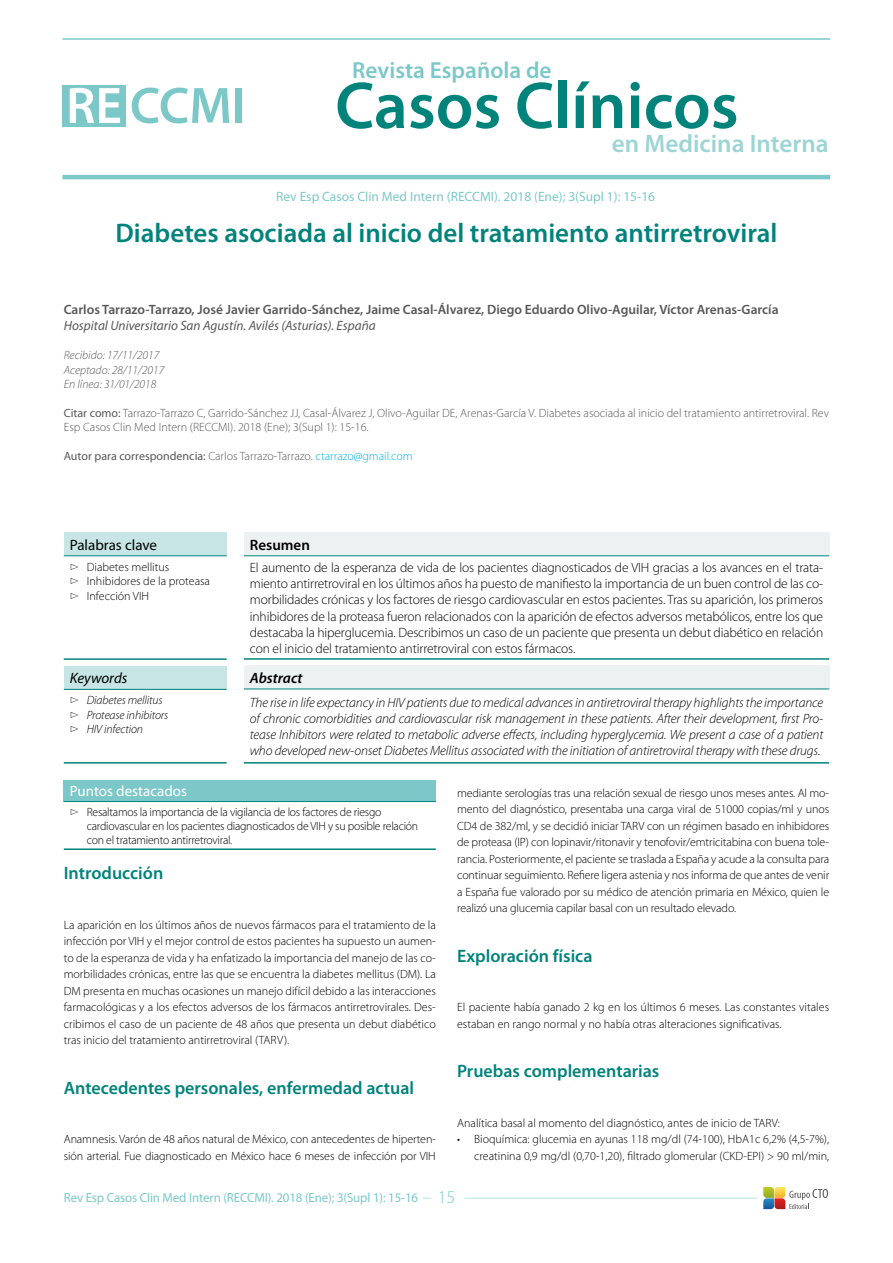
<style>
.page{position:relative;width:893px;height:1263px;background:#fff}
.page>*{position:absolute;margin:0;border:0;box-sizing:border-box;transform-origin:0 0}
.t1{font:600 66.75px "Myriad Pro";color:#00837b}
.Titulo_capitulo{font:600 27px "Myriad Pro";color:#00837b}
.t2{font:600 25.2px "Myriad Pro";color:#9dd4d4}
.t3{font:600 23.25px "Myriad Pro";color:#7cc8c9}
._02_Primer_Orden{font:600 18px "Myriad Pro";color:#00837b}
.t4{font:15px "Myriad Pro";color:#fff}
.t5{font:15px "Myriad Pro";color:#000}
.t6{font:italic 15px "Myriad Pro";color:#000}
.t7{font:italic 600 15px "Myriad Pro";color:#000}
.t8{font:600 15px "Myriad Pro";color:#000}
.Texto_resumen{font:300 13.5px/16.2px "Myriad Pro";letter-spacing:-.01em;color:#000;text-align:justify}
.Texto_abstract{font:italic 300 13.5px/16.2px "Myriad Pro";letter-spacing:-.01em;color:#000;text-align:justify}
.Nombre_autores{font:600 13.5px "Myriad Pro";color:#58585a}
.t9{font:13.5px "Myriad Pro";color:#7cc8c9}
.Cargo_autores{font:italic 13.5px "Myriad Pro";color:#58585a}
.t10{font:13.2px "Myriad Pro";letter-spacing:-.01em;color:#7cc8c9}
._01_Texto_comun{font:300 12px/16.5px "Myriad Pro";letter-spacing:-.005em;color:#000}
.Cargo_autores-2{font:300 12px/14.4px "Myriad Pro";color:#58585a}
.Mail_de_autor{font:12px "Myriad Pro";color:#58585a}
.Cargo_autores-3{font:italic 300 12px "Myriad Pro";color:#58585a}
.t11{font:italic 300 12px "Myriad Pro";letter-spacing:-.01em;color:#000}
.s1{font-weight:400}
.s2{font-weight:300}
.s3{font-weight:300;color:#00b0e6}
.s4{font-weight:300;font-size:18px}
</style>
<div class="page">
<div style="left:63px;top:85px;width:63px;height:41px;background:#7cc8c9"></div>
<svg style="left:70px;top:88px;width:50px;height:35px"></svg>
<svg style="left:132px;top:88px;width:97px;height:35px"></svg>
<div style="left:236px;top:88px;width:6px;height:35px;background:#7cc8c9"></div>
<hr style="left:63px;top:38px;width:767px;height:2px;background:#7cc8c9">
<hr style="left:63px;top:175px;width:767px;height:4px;background:#7cc8c9">
<svg style="left:763px;top:1187px;width:65px;height:22px"></svg>
<hr style="left:464px;top:1198px;width:293px;height:1px;background:#b9dfdf">
<div style="left:64px;top:532px;width:163px;height:24px;background:#c6e5e4"></div>
<hr style="left:64px;top:658px;width:163px;height:2px;background:#00837b">
<hr style="left:64px;top:555px;width:163px;height:1px;background:#00837b">
<div style="left:64px;top:666px;width:163px;height:23px;background:#c6e5e4"></div>
<hr style="left:64px;top:762px;width:163px;height:2px;background:#00837b">
<hr style="left:64px;top:689px;width:163px;height:1px;background:#00837b">
<div style="left:244px;top:532px;width:585px;height:24px;background:#ebf2f1"></div>
<hr style="left:244px;top:658px;width:585px;height:2px;background:#00837b">
<hr style="left:244px;top:555px;width:585px;height:1px;background:#00837b">
<div style="left:244px;top:666px;width:585px;height:23px;background:#ebf2f1"></div>
<hr style="left:244px;top:762px;width:585px;height:2px;background:#00837b">
<hr style="left:244px;top:689px;width:585px;height:1px;background:#00837b">
<div style="left:64px;top:780px;width:372px;height:21px;background:#7cc8c9"></div>
<hr style="left:64px;top:801px;width:372px;height:1px;background:#00837b">
<hr style="left:64px;top:848px;width:372px;height:2px;background:#00837b">
<h3 class="t3" style="left:352px;top:56px;width:201px">Revista Española de</h3>
<h1 class="t1" style="left:335px;top:63px;width:405px">Casos Clínicos</h1>
<h3 class="t2" style="left:612px;top:127px;width:218px">en Medicina Interna</h3>
<p class="t9" style="left:276px;top:188px;width:380px">Rev Esp Casos Clin Med Intern (RECCMI). 2018 (Ene); 3(Supl 1): 15-16</p>
<p class="Titulo_capitulo" style="left:115px;top:216px;width:664px">Diabetes asociada al inicio del tratamiento antirretroviral</p>
<p class="Nombre_autores" style="left:64px;top:301px;width:716px">Carlos Tarrazo-Tarrazo, José Javier Garrido-Sánchez, Jaime Casal-Álvarez, Diego Eduardo Olivo-Aguilar, Víctor Arenas-García</p>
<p class="Cargo_autores" style="left:64px;top:317px;width:313px">Hospital Universitario San Agustín. Avilés (Asturias). España</p>
<p class="Cargo_autores-3" style="left:64px;top:349px;width:97px">Recibido: 17/11/2017</p>
<p class="Cargo_autores-3" style="left:64px;top:363px;width:102px">Aceptado: 28/11/2017</p>
<p class="Cargo_autores-3" style="left:64px;top:378px;width:94px">En línea: 31/01/2018</p>
<p class="Cargo_autores-2" style="left:64px;top:406px;width:767px"><span class="s1">Citar como:</span> Tarrazo-Tarrazo C, Garrido-Sánchez JJ, Casal-Álvarez J, Olivo-Aguilar DE, Arenas-García V. Diabetes asociada al inicio del tratamiento antirretroviral. Rev<br>Esp Casos Clin Med Intern (RECCMI). 2018 (Ene); 3(Supl 1): 15-16.</p>
<p class="Mail_de_autor" style="left:64px;top:449px;width:350px">Autor para correspondencia: <span class="s2">Carlos Tarrazo-Tarrazo.</span> <span class="s3">ctarrazo@gmail.com</span></p>
<p class="t5" style="left:70px;top:535px;width:89px">Palabras clave</p>
<p class="_01_Texto_comun" style="left:70px;top:559px;width:101px">▻ Diabetes mellitus</p>
<p class="_01_Texto_comun" style="left:70px;top:573px;width:142px">▻ Inhibidores de la proteasa</p>
<p class="_01_Texto_comun" style="left:70px;top:588px;width:81px">▻ Infección VIH</p>
<p class="t6" style="left:70px;top:669px;width:59px">Keywords</p>
<p class="t11" style="left:70px;top:694px;width:94px">▻ Diabetes mellitus</p>
<p class="t11" style="left:70px;top:708px;width:100px">▻ Protease inhibitors</p>
<p class="t11" style="left:70px;top:723px;width:75px">▻ HIV infection</p>
<p class="t8" style="left:250px;top:535px;width:62px">Resumen</p>
<p class="Texto_resumen" style="left:250px;top:560px;width:575px">El aumento de la esperanza de vida de los pacientes diagnosticados de VIH gracias a los avances en el trata&shy;miento antirretroviral en los últimos años ha puesto de manifiesto la importancia de un buen control de las co&shy;morbilidades crónicas y los factores de riesgo cardiovascular en estos pacientes. Tras su aparición, los primeros inhibidores de la proteasa fueron relacionados con la aparición de efectos adversos metabólicos, entre los que destacaba la hiperglucemia. Describimos un caso de un paciente que presenta un debut diabético en relación con el inicio del tratamiento antirretroviral con estos fármacos.</p>
<p class="t7" style="left:250px;top:668px;width:54px">Abstract</p>
<p class="Texto_abstract" style="left:250px;top:694px;width:575px">The rise in life expectancy in HIV patients due to medical advances in antiretroviral therapy highlights the importance of chronic comorbidities and cardiovascular risk management in these patients. After their development, first Pro&shy;tease Inhibitors were related to metabolic adverse effects, including hyperglycemia. We present a case of a patient who developed new-onset Diabetes Mellitus associated with the initiation of antiretroviral therapy with these drugs.</p>
<p class="t4" style="left:70px;top:782px;width:119px">Puntos destacados</p>
<p class="_01_Texto_comun" style="left:87px;top:805px;width:333px;line-height:13.8px;text-indent:-17px">▻ Resaltamos la importancia de la vigilancia de los factores de riesgo cardiovascular en los pacientes diagnosticados de VIH y su posible relación con el tratamiento antirretroviral.</p>
<p class="_02_Primer_Orden" style="left:64px;top:862px;width:101px">Introducción</p>
<p class="_01_Texto_comun" style="left:64px;top:916px;width:374px;text-align:justify">La aparición en los últimos años de nuevos fármacos para el tratamiento de la infección por VIH y el mejor control de estos pacientes ha supuesto un aumen&shy;to de la esperanza de vida y ha enfatizado la importancia del manejo de las co&shy;morbilidades crónicas, entre las que se encuentra la diabetes mellitus (DM). La DM presenta en muchas ocasiones un manejo difícil debido a las interacciones farmacológicas y a los efectos adversos de los fármacos antirretrovirales. Des&shy;cribimos el caso de un paciente de 48 años que presenta un debut diabético tras inicio del tratamiento antirretroviral (TARV).</p>
<p class="_02_Primer_Orden" style="left:64px;top:1076px;width:352px">Antecedentes personales, enfermedad actual</p>
<p class="_01_Texto_comun" style="left:64px;top:1131px;width:374px">Anamnesis. Varón de 48 años natural de México, con antecedentes de hiperten&shy;sión arterial. Fue diagnosticado en México hace 6 meses de infección por VIH</p>
<p class="_01_Texto_comun" style="left:457px;top:784px;width:374px;text-align:justify">mediante serologías tras una relación sexual de riesgo unos meses antes. Al mo&shy;mento del diagnóstico, presentaba una carga viral de 51000 copias/ml y unos CD4 de 382/ml, y se decidió iniciar TARV con un régimen basado en inhibidores de proteasa (IP) con lopinavir/ritonavir y tenofovir/emtricitabina con buena tole&shy;rancia. Posteriormente, el paciente se traslada a España y acude a la consulta para continuar seguimiento. Refiere ligera astenia y nos informa de que antes de venir a España fue valorado por su médico de atención primaria en México, quien le realizó una glucemia capilar basal con un resultado elevado.</p>
<p class="_02_Primer_Orden" style="left:457px;top:944px;width:137px">Exploración física</p>
<p class="_01_Texto_comun" style="left:457px;top:999px;width:373px">El paciente había ganado 2 kg en los últimos 6 meses. Las constantes vitales estaban en rango normal y no había otras alteraciones significativas.</p>
<p class="_02_Primer_Orden" style="left:457px;top:1060px;width:204px">Pruebas complementarias</p>
<p class="_01_Texto_comun" style="left:457px;top:1114px;width:324px">Analítica basal al momento del diagnóstico, antes de inicio de TARV:</p>
<p class="_01_Texto_comun" style="left:457px;top:1131px;width:374px;text-align:right">• Bioquímica: glucemia en ayunas 118 mg/dl (74-100), HbA1c 6,2% (4,5-7%), creatinina 0,9 mg/dl (0,70-1,20), filtrado glomerular (CKD-EPI) &gt; 90 ml/min,</p>
<p class="t10" style="left:64px;top:1189px;width:393px">Rev Esp Casos Clin Med Intern (RECCMI). 2018 (Ene); 3(Supl 1): 15-16 <span class="s4">15</span></p>
</div>
